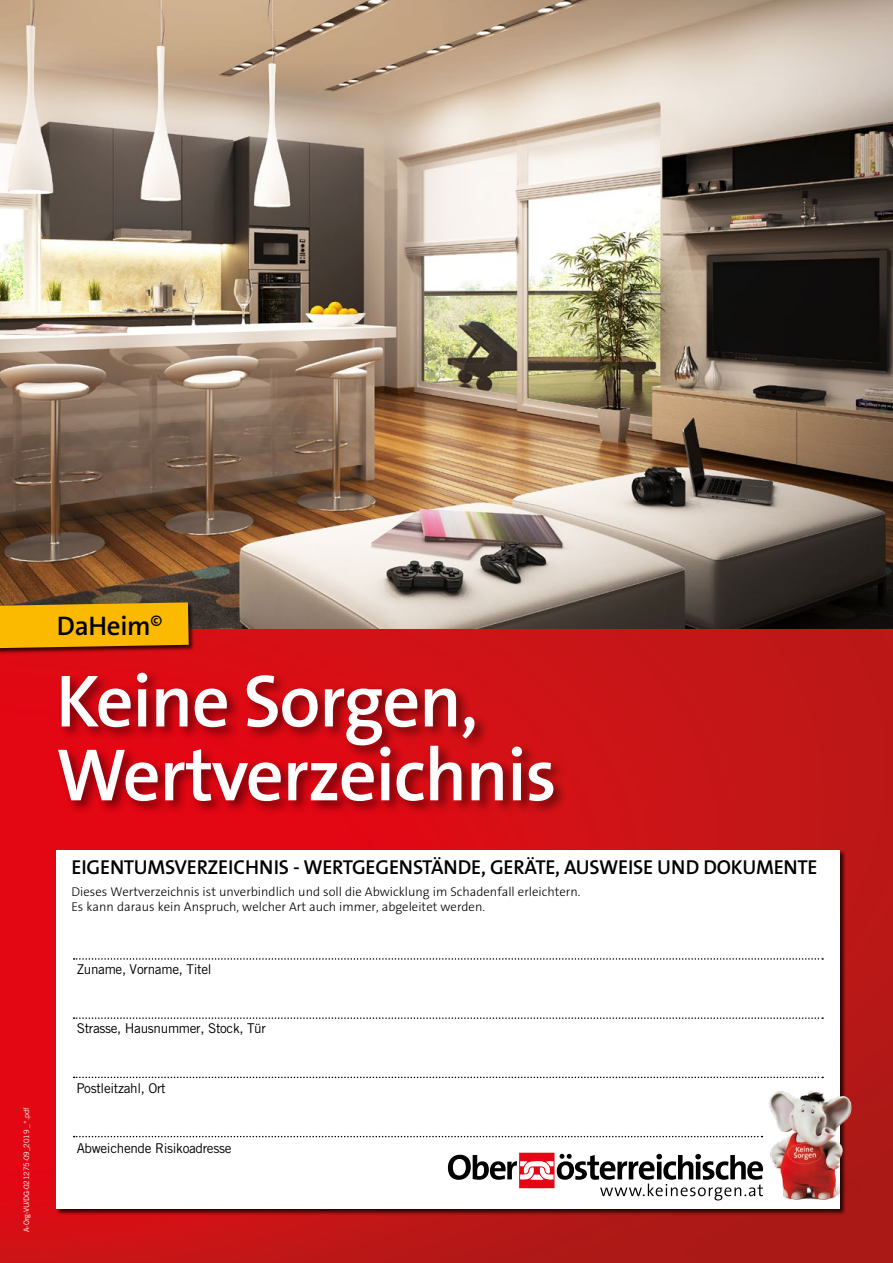
<style>
.page{position:relative;width:893px;height:1263px;background:#fff}
.page>*{position:absolute;margin:0;border:0;box-sizing:border-box;transform-origin:0 0}
.t1{font:600 74.7px "The Sans B6";letter-spacing:-.02em;color:#fff}
.t2{font:600 27px "The Sans B6";letter-spacing:-.01em;color:#000}
.t3{font:600 20.25px "The Sans B6";letter-spacing:-.01em;color:#000}
.t4{font:13.5px "Trade Gothic LT Pro";letter-spacing:-.025em;color:#000}
.t5{font:300 12.75px "The Sans B3";color:#000}
.t6{font:7.5px "Trade Gothic LT Pro";letter-spacing:-.02em;color:#fff}
</style>
<div class="page">
<img style="left:0;top:0;width:893px;height:629px">
<img style="left:0;top:629px;width:893px;height:634px">
<div style="left:55px;top:850px;width:791px;height:365px;background:#000;opacity:.75"></div>
<div style="left:56px;top:850px;width:783px;height:359px;background:#fff"></div>
<div style="left:56px;top:669px;width:512px;height:147px;background:#000;opacity:.5"></div>
<div style="left:519px;top:1153px;width:35px;height:35px;background:#e30613"></div>
<svg style="left:448px;top:1154px;width:304px;height:46px"></svg>
<img style="left:752px;top:1065px;width:106px;height:144px">
<div style="left:0;top:602px;width:195px;height:53px;background:#000;opacity:.75"></div>
<svg style="left:0;top:602px;width:189px;height:46px;background:#ecad02"></svg>
<svg style="left:74px;top:958px;width:749px;height:2px"></svg>
<svg style="left:74px;top:1017px;width:749px;height:2px"></svg>
<svg style="left:74px;top:1076px;width:749px;height:2px"></svg>
<svg style="left:74px;top:1136px;width:688px;height:1px"></svg>
<p class="t6" style="left:22px;top:1232px;width:126px;rotate:-90deg">A-Org-VU/DG·021275·09_2019 _*.pdf</p>
<p class="t2" style="left:57px;top:612px;width:107px">DaHeim<sup>©</sup></p>
<p class="t1" style="left:56px;top:662px;width:424px">Keine Sorgen,</p>
<p class="t1" style="left:56px;top:736px;width:502px">Wertverzeichnis</p>
<p class="t3" style="left:72px;top:857px;width:748px">EIGENTUMSVERZEICHNIS - WERTGEGENSTÄNDE, GERÄTE, AUSWEISE UND DOKUMENTE</p>
<p class="t5" style="left:72px;top:885px;width:510px">Dieses Wertverzeichnis ist unverbindlich und soll die Abwicklung im Schadenfall erleichtern.</p>
<p class="t5" style="left:72px;top:900px;width:415px">Es kann daraus kein Anspruch, welcher Art auch immer, abgeleitet werden.</p>
<p class="t4" style="left:77px;top:961px;width:137px">Zuname, Vorname, Titel</p>
<p class="t4" style="left:77px;top:1020px;width:191px">Strasse, Hausnummer, Stock, Tür</p>
<p class="t4" style="left:76px;top:1080px;width:91px">Postleitzahl, Ort</p>
<p class="t4" style="left:77px;top:1140px;width:156px">Abweichende Risikoadresse</p>
</div>
